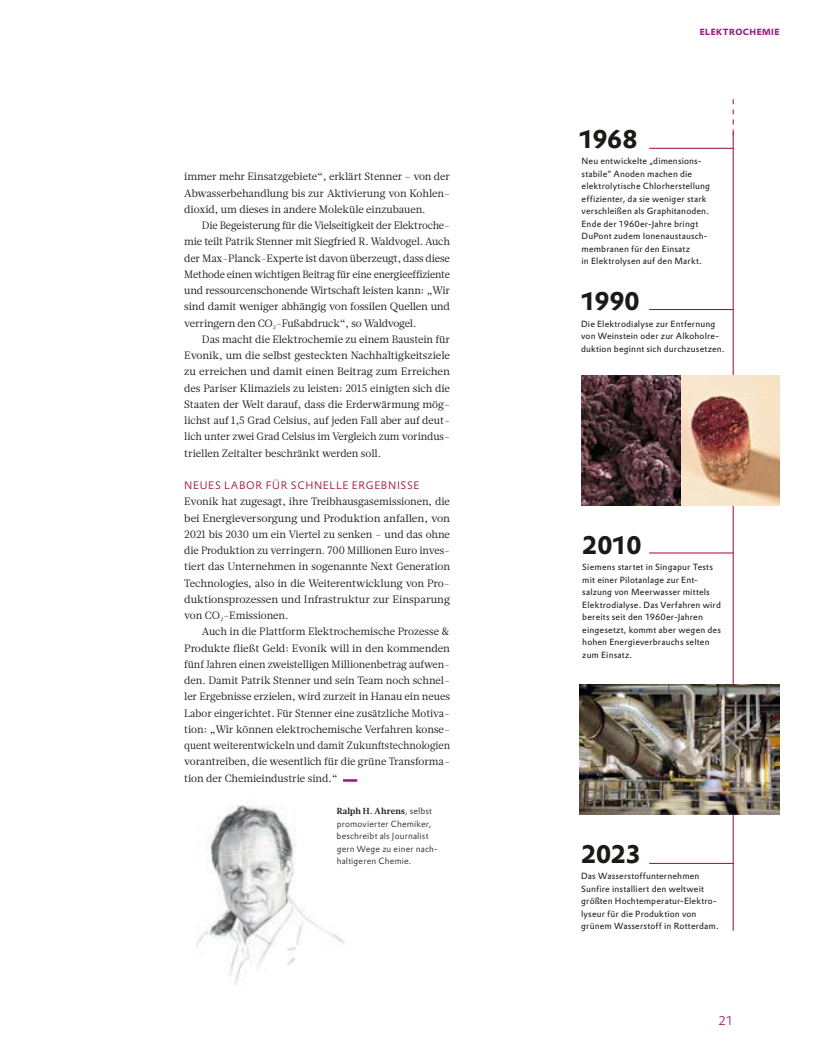
<style>
.page{position:relative;width:815px;height:1063px;background:#fff}
.page>*{position:absolute;margin:0;border:0;box-sizing:border-box;transform-origin:0 0}
.t1{font:700 25px "Evonik Prokyon";letter-spacing:-.01em;color:#1a1a18}
.t2{font:300 12.5px "Evonik Prokyon";color:#981881}
.t3{font:10.62px/16.2px "Glosa Text";letter-spacing:-.01em;color:#1a1a18;text-align:justify}
.t4{font:300 10.62px "Evonik Prokyon";letter-spacing:.065em;color:#9c0834}
.t5{font:8.75px/12.5px "Evonik Prokyon";letter-spacing:.02em;color:#1a1a18}
.t6{font:300 8.75px/12.5px "Evonik Prokyon";letter-spacing:.02em;color:#1a1a18}
.t7{font:700 8.75px "Glosa Text";letter-spacing:.025em;color:#1a1a18}
.t8{font:700 8.75px "Evonik Prokyon";letter-spacing:.05em;color:#981881}
.s1{font-family:"Evonik Prokyon";font-weight:300}
</style>
<div class="page">
<hr style="left:733px;top:133px;width:1px;height:798px;background:#9c0834">
<img style="left:580px;top:684px;width:200px;height:130px">
<img style="left:680px;top:375px;width:100px;height:130px">
<svg style="left:581px;top:375px;width:99px;height:130px"></svg>
<img style="left:196px;top:805px;width:149px;height:180px">
<hr style="left:343px;top:779px;width:14px;height:3px;background:#981881">
<svg style="left:733px;top:99px;width:1px;height:36px"></svg>
<hr style="left:649px;top:309px;width:84px;height:1px;background:#9c0834">
<hr style="left:649px;top:553px;width:84px;height:1px;background:#9c0834">
<hr style="left:649px;top:863px;width:84px;height:1px;background:#9c0834">
<hr style="left:649px;top:148px;width:84px;height:1px;background:#9c0834">
<p class="t3" style="left:184px;top:169px;width:267px">immer mehr Einsatzgebiete“, erklärt Stenner – von der Abwasserbehandlung bis zur Aktivierung von Kohlen&shy;dioxid, um dieses in andere Moleküle einzubauen.</p>
<p class="t3" style="left:184px;top:218px;width:267px;text-indent:18px">Die Begeisterung für die Vielseitigkeit der Elektroche&shy;mie teilt Patrik Stenner mit Siegfried R. Waldvogel. Auch der Max-Planck-Experte ist davon überzeugt, dass diese Methode einen wichtigen Beitrag für eine energieeffiziente und ressourcenschonende Wirtschaft leisten kann: „Wir sind damit weniger abhängig von fossilen Quellen und verringern den CO₂-Fußabdruck“, so Waldvogel.</p>
<p class="t3" style="left:184px;top:331px;width:267px;text-indent:18px">Das macht die Elektrochemie zu einem Baustein für Evonik, um die selbst gesteckten Nachhaltigkeitsziele zu erreichen und damit einen Beitrag zum Erreichen des Pariser Klimaziels zu leisten: 2015 einigten sich die Staaten der Welt darauf, dass die Erderwärmung mög&shy;lichst auf 1,5 Grad Celsius, auf jeden Fall aber auf deut&shy;lich unter zwei Grad Celsius im Vergleich zum vorindus&shy;triellen Zeitalter beschränkt werden soll.</p>
<p class="t4" style="left:184px;top:477px;width:237px">NEUES LABOR FÜR SCHNELLE ERGEBNISSE</p>
<p class="t3" style="left:184px;top:494px;width:267px">Evonik hat zugesagt, ihre Treibhausgasemissionen, die bei Energieversorgung und Produktion anfallen, von 2021 bis 2030 um ein Viertel zu senken – und das ohne die Produktion zu verringern. 700 Millionen Euro inves&shy;tiert das Unternehmen in sogenannte Next Generation Technologies, also in die Weiterentwicklung von Pro&shy;duktionsprozessen und Infrastruktur zur Einsparung von CO₂-Emissionen.</p>
<p class="t3" style="left:184px;top:624px;width:267px;text-indent:18px">Auch in die Plattform Elektrochemische Prozesse &amp; Produkte fließt Geld: Evonik will in den kommenden fünf Jahren einen zweistelligen Millionenbetrag aufwen&shy;den. Damit Patrik Stenner und sein Team noch schnel&shy;ler Ergebnisse erzielen, wird zurzeit in Hanau ein neues Labor eingerichtet. Für Stenner eine zusätzliche Motiva&shy;tion: „Wir können elektrochemische Verfahren konse&shy;quent weiterentwickeln und damit Zukunftstechnologien vorantreiben, die wesentlich für die grüne Transforma&shy;tion der Chemieindustrie sind.“</p>
<p class="t7" style="left:337px;top:805px;width:97px">Ralph H. Ahrens<span class="s1">, selbst</span></p>
<p class="t6" style="left:337px;top:817px;width:103px">promovierter Chemiker, beschreibt als Journalist gern Wege zu einer nach&shy;haltigeren Chemie.</p>
<p class="t8" style="left:700px;top:24px;width:81px">ELEKTROCHEMIE</p>
<h1 class="t1" style="left:579px;top:119px;width:60px">1968</h1>
<p class="t5" style="left:581px;top:154px;width:130px">Neu entwickelte „dimensions&shy;stabile“ Anoden machen die elektrolytische Chlorherstellung effizienter, da sie weniger stark verschleißen als Graphitanoden.<br>Ende der 1960er-Jahre bringt<br>DuPont zudem Ionenaustausch&shy;membranen für den Einsatz<br>in Elektrolysen auf den Markt.</p>
<h1 class="t1" style="left:581px;top:281px;width:60px">1990</h1>
<p class="t5" style="left:581px;top:317px;width:145px">Die Elektrodialyse zur Entfernung von Weinstein oder zur Alkoholre&shy;duktion beginnt sich durchzusetzen.</p>
<h1 class="t1" style="left:582px;top:525px;width:61px">2010</h1>
<p class="t5" style="left:582px;top:561px;width:140px">Siemens startet in Singapur Tests mit einer Pilotanlage zur Ent&shy;salzung von Meerwasser mittels<br>Elektrodialyse. Das Verfahren wird bereits seit den 1960er-Jahren eingesetzt, kommt aber wegen des hohen Energieverbrauchs selten zum Einsatz.</p>
<h1 class="t1" style="left:581px;top:834px;width:61px">2023</h1>
<p class="t5" style="left:581px;top:869px;width:139px">Das Wasserstoffunternehmen<br>Sunfire installiert den weltweit größten Hochtemperatur-Elektro&shy;lyseur für die Produktion von grünem Wasserstoff in Rotterdam.</p>
<p class="t2" style="left:719px;top:1011px;width:16px">21</p>
</div>
